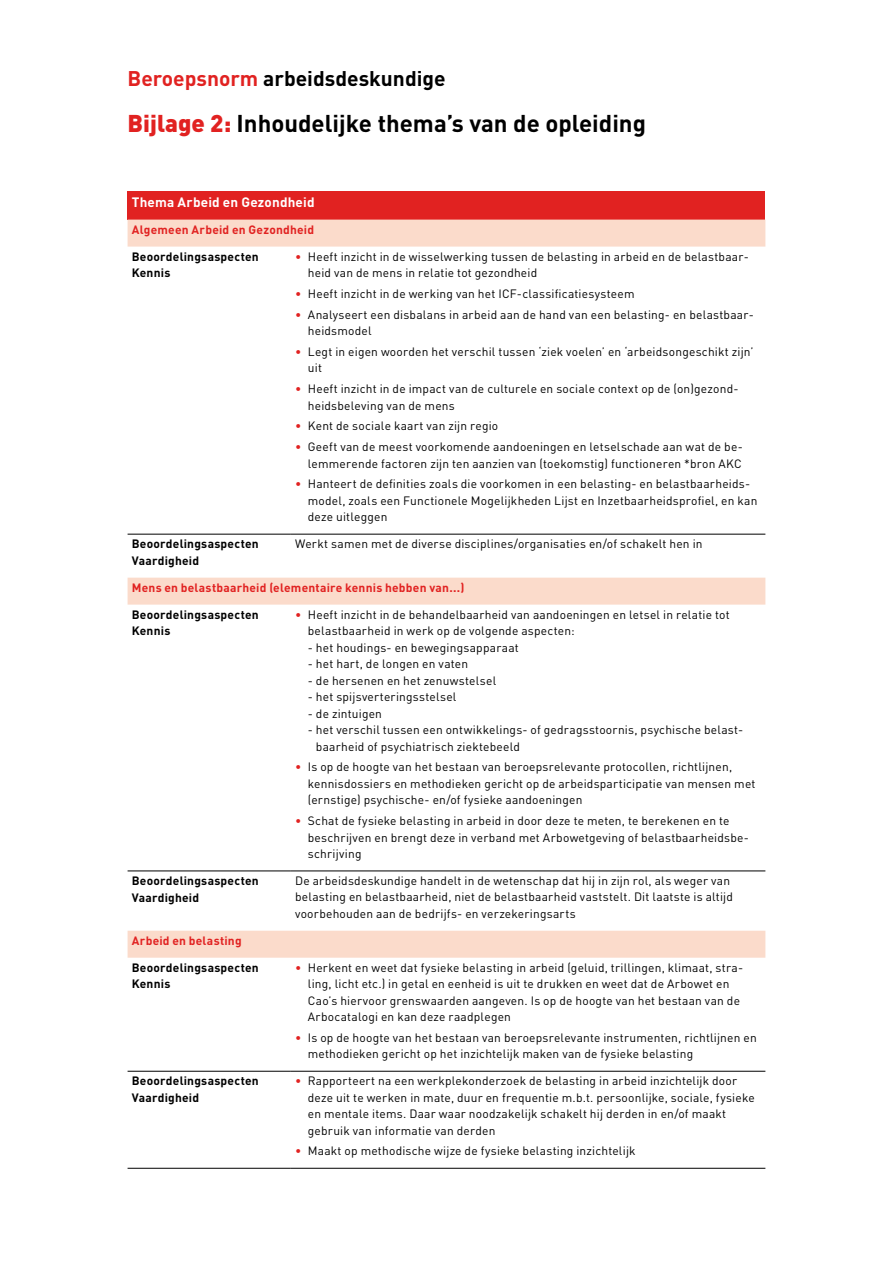
<style>
.page{position:relative;width:893px;height:1263px;background:#fff}
.page>*{position:absolute;margin:0;border:0;box-sizing:border-box;transform-origin:0 0}
.t1{font:700 24px "DIN";color:#000}
.t2{font:700 21px "DIN";color:#000}
.t3{font:700 13.5px "DIN";letter-spacing:.015em;color:#fff}
.t4{font:12px/16.5px "DIN";letter-spacing:.015em;color:#000}
.t5{font:700 12px/16.5px "DIN";letter-spacing:.02em;color:#000}
.t6{font:700 12px "DIN";letter-spacing:.02em;color:#e12221}
.s1{color:#e12221}
.s2{font-weight:900;color:#e12221}
</style>
<div class="page">
<div style="left:128px;top:191px;width:637px;height:29px;background:#e12221"></div>
<svg style="left:128px;top:220px;width:637px;height:738px"></svg>
<hr style="left:128px;top:534px;width:163px;height:1px;background:#000">
<hr style="left:291px;top:534px;width:474px;height:1px;background:#000">
<hr style="left:128px;top:870px;width:163px;height:1px;background:#000">
<hr style="left:291px;top:870px;width:474px;height:1px;background:#000">
<hr style="left:128px;top:1071px;width:163px;height:1px;background:#000">
<hr style="left:291px;top:1071px;width:474px;height:1px;background:#000">
<hr style="left:128px;top:1168px;width:163px;height:1px;background:#000">
<hr style="left:291px;top:1168px;width:474px;height:1px;background:#000">
<h2 class="t2" style="left:128px;top:65px;width:320px"><span class="s1">Beroepsnorm</span> arbeidsdeskundige</h2>
<h1 class="t1" style="left:128px;top:108px;width:520px"><span class="s2">Bijlage 2:</span> Inhoudelijke thema’s van de opleiding</h1>
<p class="t3" style="left:132px;top:193px;width:184px">Thema Arbeid en Gezondheid</p>
<p class="t6" style="left:132px;top:222px;width:184px">Algemeen Arbeid en Gezondheid</p>
<p class="t5" style="left:132px;top:248px;width:128px">Beoordelingsaspecten<br>Kennis</p>
<p class="t4" style="left:308px;top:248px;width:442px;text-indent:-13px"><span class="s1">•</span> Heeft inzicht in de wisselwerking tussen de belasting in arbeid en de belastbaar&shy;heid van de mens in relatie tot gezondheid</p>
<p class="t4" style="left:295px;top:285px;width:341px"><span class="s1">•</span> Heeft inzicht in de werking van het ICF-classificatiesysteem</p>
<p class="t4" style="left:308px;top:306px;width:447px;text-indent:-13px"><span class="s1">•</span> Analyseert een disbalans in arbeid aan de hand van een belasting- en belastbaar&shy;heidsmodel</p>
<p class="t4" style="left:308px;top:343px;width:447px;text-indent:-13px"><span class="s1">•</span> Legt in eigen woorden het verschil tussen ‘ziek voelen’ en ‘arbeidsongeschikt zijn’ uit</p>
<p class="t4" style="left:308px;top:380px;width:432px;text-indent:-13px"><span class="s1">•</span> Heeft inzicht in de impact van de culturele en sociale context op de (on)gezond&shy;heidsbeleving van de mens</p>
<p class="t4" style="left:295px;top:418px;width:205px"><span class="s1">•</span> Kent de sociale kaart van zijn regio</p>
<p class="t4" style="left:295px;top:438px;width:449px;text-align:right"><span class="s1">•</span> Geeft van de meest voorkomende aandoeningen en letselschade aan wat de be&shy;lemmerende factoren zijn ten aanzien van (toekomstig) functioneren *bron AKC</p>
<p class="t4" style="left:308px;top:476px;width:451px;text-indent:-13px"><span class="s1">•</span> Hanteert de definities zoals die voorkomen in een belasting- en belastbaarheids&shy;model, zoals een Functionele Mogelijkheden Lijst en Inzetbaarheidsprofiel, en kan deze uitleggen</p>
<p class="t5" style="left:132px;top:535px;width:128px">Beoordelingsaspecten<br>Vaardigheid</p>
<p class="t4" style="left:295px;top:535px;width:409px">Werkt samen met de diverse disciplines/organisaties en/of schakelt hen in</p>
<p class="t6" style="left:132px;top:580px;width:334px">Mens en belastbaarheid (elementaire kennis hebben van...)</p>
<p class="t5" style="left:132px;top:606px;width:128px">Beoordelingsaspecten<br>Kennis</p>
<p class="t4" style="left:308px;top:606px;width:423px;text-indent:-13px"><span class="s1">•</span> Heeft inzicht in de behandelbaarheid van aandoeningen en letsel in relatie tot belastbaarheid in werk op de volgende aspecten:</p>
<p class="t4" style="left:308px;top:639px;width:213px">- het houdings- en bewegingsapparaat</p>
<p class="t4" style="left:308px;top:655px;width:162px">- het hart, de longen en vaten</p>
<p class="t4" style="left:308px;top:672px;width:190px">- de hersenen en het zenuwstelsel</p>
<p class="t4" style="left:308px;top:688px;width:150px">- het spijsverteringsstelsel</p>
<p class="t4" style="left:308px;top:705px;width:76px">- de zintuigen</p>
<p class="t4" style="left:316px;top:721px;width:429px;text-indent:-8px">- het verschil tussen een ontwikkelings- of gedragsstoornis, psychische belast&shy;baarheid of psychiatrisch ziektebeeld</p>
<p class="t4" style="left:308px;top:758px;width:449px;text-indent:-13px"><span class="s1">•</span> Is op de hoogte van het bestaan van beroepsrelevante protocollen, richtlijnen, kennisdossiers en methodieken gericht op de arbeidsparticipatie van mensen met (ernstige) psychische- en/of fysieke aandoeningen</p>
<p class="t4" style="left:308px;top:812px;width:443px;text-indent:-13px"><span class="s1">•</span> Schat de fysieke belasting in arbeid in door deze te meten, te berekenen en te beschrijven en brengt deze in verband met Arbowetgeving of belastbaarheidsbe&shy;schrijving</p>
<p class="t5" style="left:132px;top:872px;width:128px">Beoordelingsaspecten<br>Vaardigheid</p>
<p class="t4" style="left:295px;top:872px;width:439px">De arbeidsdeskundige handelt in de wetenschap dat hij in zijn rol, als weger van belasting en belastbaarheid, niet de belastbaarheid vaststelt. Dit laatste is altijd voorbehouden aan de bedrijfs- en verzekeringsarts</p>
<p class="t6" style="left:132px;top:933px;width:111px">Arbeid en belasting</p>
<p class="t5" style="left:132px;top:959px;width:128px">Beoordelingsaspecten<br>Kennis</p>
<p class="t4" style="left:308px;top:959px;width:437px;text-indent:-13px"><span class="s1">•</span> Herkent en weet dat fysieke belasting in arbeid (geluid, trillingen, klimaat, stra&shy;ling, licht etc.) in getal en eenheid is uit te drukken en weet dat de Arbowet en Cao’s hiervoor grenswaarden aangeven. Is op de hoogte van het bestaan van de Arbocatalogi en kan deze raadplegen</p>
<p class="t4" style="left:308px;top:1029px;width:450px;text-indent:-13px"><span class="s1">•</span> Is op de hoogte van het bestaan van beroepsrelevante instrumenten, richtlijnen en methodieken gericht op het inzichtelijk maken van de fysieke belasting</p>
<p class="t5" style="left:132px;top:1072px;width:128px">Beoordelingsaspecten<br>Vaardigheid</p>
<p class="t4" style="left:308px;top:1072px;width:448px;text-indent:-13px"><span class="s1">•</span> Rapporteert na een werkplekonderzoek de belasting in arbeid inzichtelijk door deze uit te werken in mate, duur en frequentie m.b.t. persoonlijke, sociale, fysieke en mentale items. Daar waar noodzakelijk schakelt hij derden in en/of maakt gebruik van informatie van derden</p>
<p class="t4" style="left:295px;top:1143px;width:342px"><span class="s1">•</span> Maakt op methodische wijze de fysieke belasting inzichtelijk</p>
</div>
